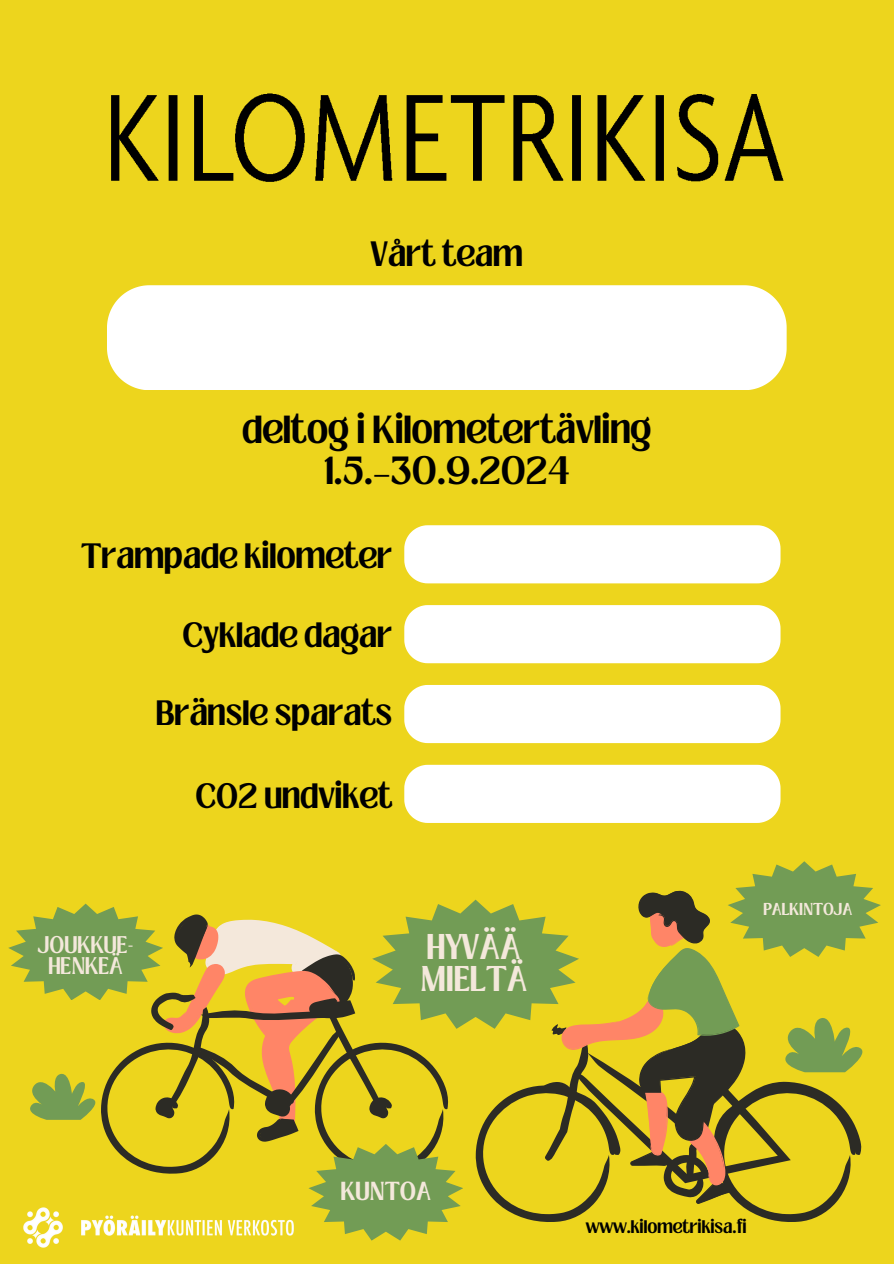
<style>
.page{position:relative;width:894px;height:1264px;background:#fff}
.page>*{position:absolute;margin:0;border:0;box-sizing:border-box;transform-origin:0 0}
.t1{font:700 30px/41.7px "Loubag";color:#000;text-align:center}
.t2{font:700 27.45px/32.2px "Loubag";color:#f4e8db}
.t3{font:700 27px "Loubag";color:#000}
.t4{font:700 19.95px "Loubag";color:#f4e8db}
.t5{font:600 18.45px/21.3px "Loubag";color:#f4e8db;text-align:center}
.t6{font:700 13.95px "Loubag";color:#000}
.t7{font:700 13.2px "Loubag";color:#f4e8db}
</style>
<div class="page">
<div style="left:0;top:0;width:893px;height:1263px;background:#edd51d"></div>
<div style="left:107px;top:285px;width:679px;height:105px;background:#fff"></div>
<div style="left:404px;top:525px;width:376px;height:58px;background:#fff"></div>
<img style="left:27px;top:1240px;width:32px;height:8px">
<svg style="left:8px;top:861px;width:872px;height:379px"></svg>
<img style="left:111px;top:93px;width:673px;height:89px">
<div style="left:404px;top:605px;width:376px;height:58px;background:#fff"></div>
<div style="left:404px;top:685px;width:376px;height:58px;background:#fff"></div>
<div style="left:404px;top:764px;width:376px;height:59px;background:#fff"></div>
<p class="t3" style="left:371px;top:232px;width:153px">Vårt team</p>
<h2 class="t1" style="left:242px;top:409px;width:410px">deltog i Kilometertävling<br>1.5.–30.9.2024</h2>
<h2 class="t3" style="left:81px;top:534px;width:312px">Trampade kilometer</h2>
<p class="t3" style="left:182px;top:613px;width:211px">Cyklade dagar</p>
<h2 class="t3" style="left:156px;top:691px;width:237px">Bränsle sparats</h2>
<h2 class="t5" style="left:38px;top:934px;width:97px">JOUKKUE-<br>HENKEÄ</h2>
<p class="t3" style="left:195px;top:774px;width:198px">CO2 undviket</p>
<h2 class="t2" style="left:420px;top:931px;width:109px">HYVÄÄ<br>MIELTÄ</h2>
<p class="t7" style="left:762px;top:898px;width:91px">PALKINTOJA</p>
<p class="t4" style="left:340px;top:1174px;width:92px">KUNTOA</p>
<h4 class="t6" style="left:585px;top:1215px;width:162px">www.kilometrikisa.fi</h4>
</div>
